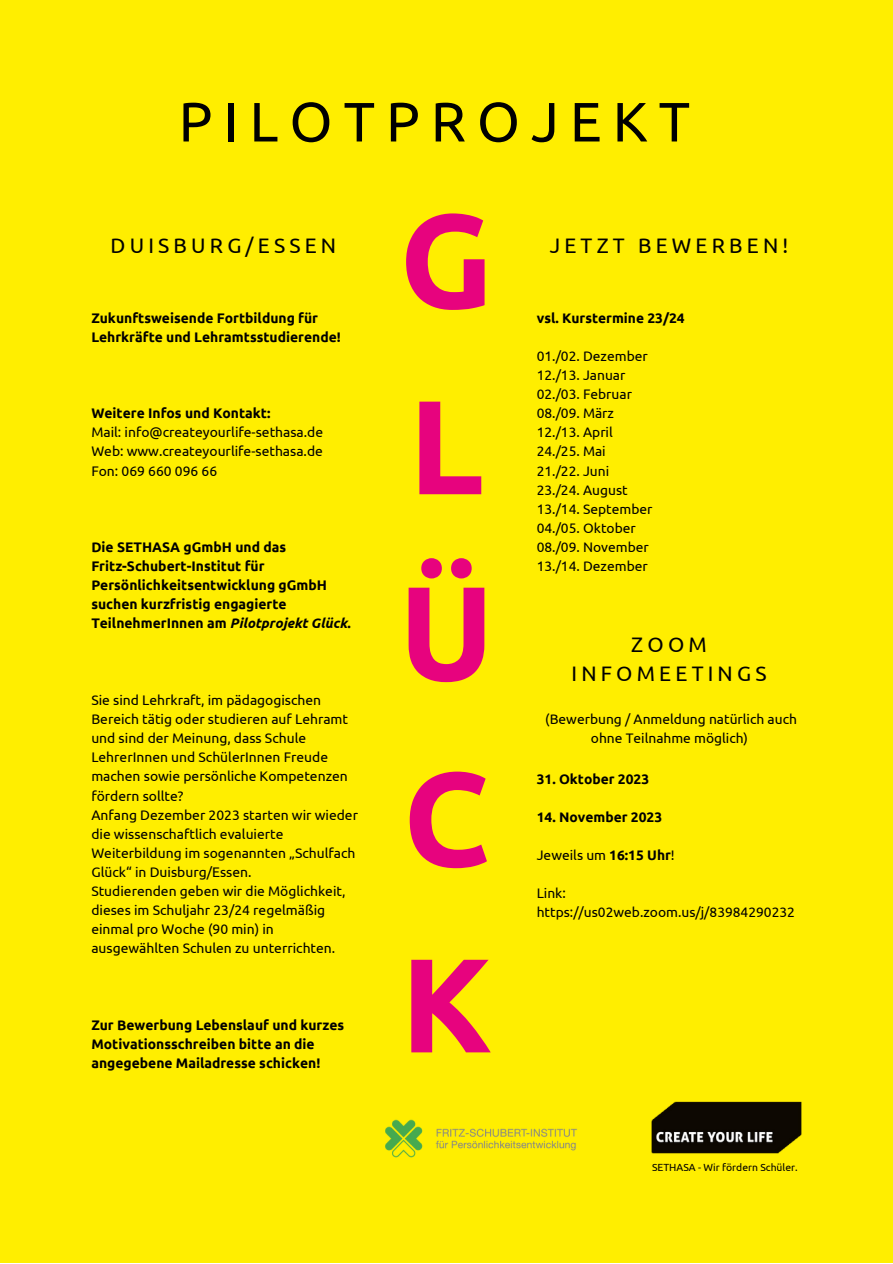
<style>
.page{position:relative;width:893px;height:1264px;background:#fff}
.page>*{position:absolute;margin:0;border:0;box-sizing:border-box;transform-origin:0 0}
.t1{font:700 133.5px/186px "Ubuntu";color:#e7037e;text-align:justify}
.t2{font:55.5px "Ubuntu";letter-spacing:.2em;color:#000}
.t3{font:21px/29.2px "Ubuntu";letter-spacing:.2em;color:#000;text-align:center}
.t4{font:13.8px/19px "Ubuntu";color:#000}
.t5{font:700 13.8px/19px "Ubuntu";color:#000}
.t6{font:10.35px "Ubuntu";color:#000}
.s1{font-style:italic}
.s2{font-weight:700}
</style>
<div class="page">
<div style="left:0;top:0;width:892px;height:1262px;background:#fe0"></div>
<img style="left:385px;top:1119px;width:193px;height:39px">
<img style="left:651px;top:1101px;width:151px;height:53px">
<h2 class="t2" style="left:179px;top:90px;width:512px">PILOTPROJEKT</h2>
<h3 class="t3" style="left:111px;top:230px;width:227px">DUISBURG/ESSEN</h3>
<p class="t5" style="left:91px;top:308px;width:251px">Zukunftsweisende Fortbildung für<br>Lehrkräfte und Lehramtsstudierende!</p>
<p class="t5" style="left:91px;top:403px;width:181px">Weitere Infos und Kontakt:</p>
<p class="t4" style="left:91px;top:422px;width:233px;text-align:justify">Mail: info@createyourlife-sethasa.de Web: www.createyourlife-sethasa.de Fon: 069 660 096 66</p>
<p class="t5" style="left:91px;top:537px;width:261px">Die SETHASA gGmbH und das Fritz-Schubert-Institut für Persönlichkeitsentwicklung gGmbH suchen kurzfristig engagierte TeilnehmerInnen am <span class="s1">Pilotprojekt Glück</span>.</p>
<p class="t4" style="left:91px;top:690px;width:268px">Sie sind Lehrkraft, im pädagogischen Bereich tätig oder studieren auf Lehramt und sind der Meinung, dass Schule LehrerInnen und SchülerInnen Freude machen sowie persönliche Kompetenzen fördern sollte?<br>Anfang Dezember 2023 starten wir wieder die wissenschaftlich evaluierte Weiterbildung im sogenannten „Schulfach Glück“ in Duisburg/Essen.<br>Studierenden geben wir die Möglichkeit, dieses im Schuljahr 23/24 regelmäßig einmal pro Woche (90 min) in ausgewählten Schulen zu unterrichten.</p>
<p class="t5" style="left:91px;top:1015px;width:254px">Zur Bewerbung Lebenslauf und kurzes<br>Motivationsschreiben bitte an die angegebene Mailadresse schicken!</p>
<h1 class="t1" style="left:399px;top:165px;width:96px">G L Ü C K</h1>
<h3 class="t3" style="left:549px;top:230px;width:240px">JETZT BEWERBEN!</h3>
<p class="t5" style="left:536px;top:308px;width:149px">vsl. Kurstermine 23/24</p>
<p class="t4" style="left:536px;top:346px;width:117px">01./02. Dezember<br>12./13. Januar<br>02./03. Februar<br>08./09. März<br>12./13. April<br>24./25. Mai<br>21./22. Juni<br>23./24. August<br>13./14. September<br>04./05. Oktober<br>08./09. November<br>13./14. Dezember</p>
<h3 class="t3" style="left:571px;top:629px;width:196px">ZOOM<br>INFOMEETINGS</h3>
<p class="t4" style="left:545px;top:709px;width:253px;text-align:center">(Bewerbung / Anmeldung natürlich auch ohne Teilnahme möglich)</p>
<p class="t5" style="left:536px;top:769px;width:114px">31. Oktober 2023</p>
<p class="t5" style="left:536px;top:807px;width:127px">14. November 2023</p>
<p class="t4" style="left:536px;top:845px;width:139px">Jeweils um <span class="s2">16:15 Uhr</span>!</p>
<p class="t4" style="left:536px;top:883px;width:260px">Link: https://us02web.zoom.us/j/83984290232</p>
<p class="t6" style="left:652px;top:1160px;width:147px">SETHASA - Wir fördern Schüler.</p>
</div>
